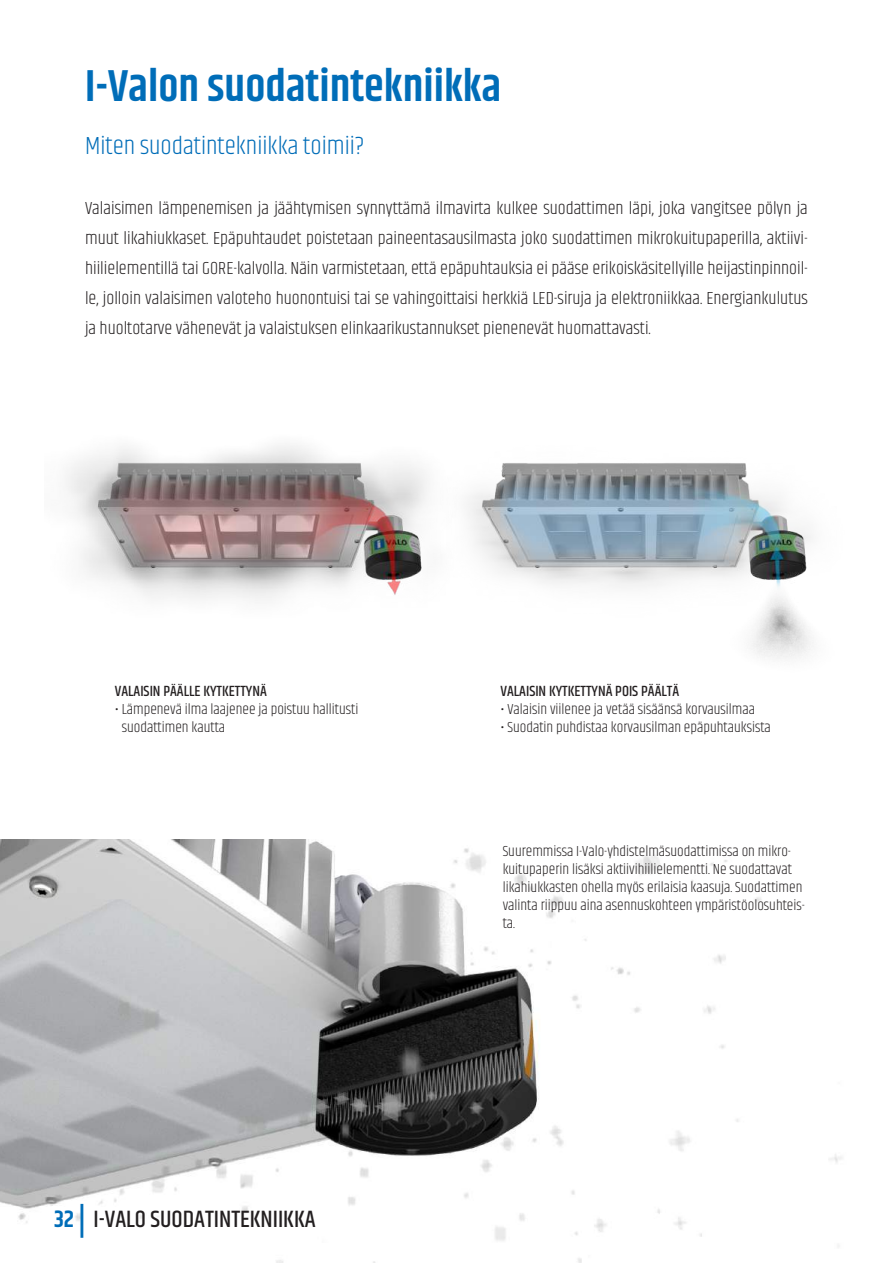
<style>
.page{position:relative;width:893px;height:1263px;background:#fff}
.page>*{position:absolute;margin:0;border:0;box-sizing:border-box;transform-origin:0 0}
.t1{font:600 45px "Khand";color:#006db8}
.t2{font:300 25.5px "Khand";color:#006db8}
.t3{font:500 24px "Khand";color:#231f20}
.t4{font:300 18px/30px "Khand";color:#231f20;text-align:justify}
.t5{font:300 15px/18px "Khand";color:#231f20}
.t6{font:500 15px "Khand";color:#231f20}
.s1{font-weight:600;color:#006db8}
.s2{font-weight:600;font-size:33px;color:#006db8}
</style>
<div class="page">
<img style="left:484px;top:463px;width:329px;height:196px">
<img style="left:66px;top:445px;width:418px;height:156px">
<img style="left:0;top:840px;width:842px;height:423px">
<h1 class="t1" style="left:85px;top:56px;width:418px">I-Valon suodatintekniikka</h1>
<h2 class="t2" style="left:85px;top:131px;width:281px">Miten suodatintekniikka toimii?</h2>
<p class="t4" style="left:85px;top:194px;width:724px">Valaisimen lämpenemisen ja jäähtymisen synnyttämä ilmavirta kulkee suodattimen läpi, joka vangitsee pölyn ja muut likahiukkaset. Epäpuhtaudet poistetaan paineentasausilmasta joko suodattimen mikrokuitupaperilla, aktiivi&shy;hiilielementillä tai GORE-kalvolla. Näin varmistetaan, että epäpuhtauksia ei pääse erikoiskäsitellyille heijastinpinnoil&shy;le, jolloin valaisimen valoteho huonontuisi tai se vahingoittaisi herkkiä LED-siruja ja elektroniikkaa. Energiankulutus ja huoltotarve vähenevät ja valaistuksen elinkaarikustannukset pienenevät huomattavasti.</p>
<p class="t6" style="left:115px;top:682px;width:153px">VALAISIN PÄÄLLE KYTKETTYNÄ</p>
<p class="t5" style="left:122px;top:701px;width:238px;text-indent:-7px">• Lämpenevä ilma laajenee ja poistuu hallitusti suodattimen kautta</p>
<h3 class="t3" style="left:54px;top:1204px;width:263px"><span class="s1">32</span> <span class="s2">|</span> I-VALO SUODATINTEKNIIKKA</h3>
<p class="t6" style="left:500px;top:682px;width:180px">VALAISIN KYTKETTYNÄ POIS PÄÄLTÄ</p>
<p class="t5" style="left:500px;top:701px;width:256px">• Valaisin viilenee ja vetää sisäänsä korvausilmaa</p>
<p class="t5" style="left:500px;top:719px;width:272px">• Suodatin puhdistaa korvausilman epäpuhtauksista</p>
<p class="t5" style="left:503px;top:842px;width:304px">Suuremmissa I-Valo-yhdistelmäsuodattimissa on mikro&shy;kuitupaperin lisäksi aktiivihiilielementti. Ne suodattavat likahiukkasten ohella myös erilaisia kaasuja. Suodattimen valinta riippuu aina asennuskohteen ympäristöolosuhteis&shy;ta.</p>
</div>
